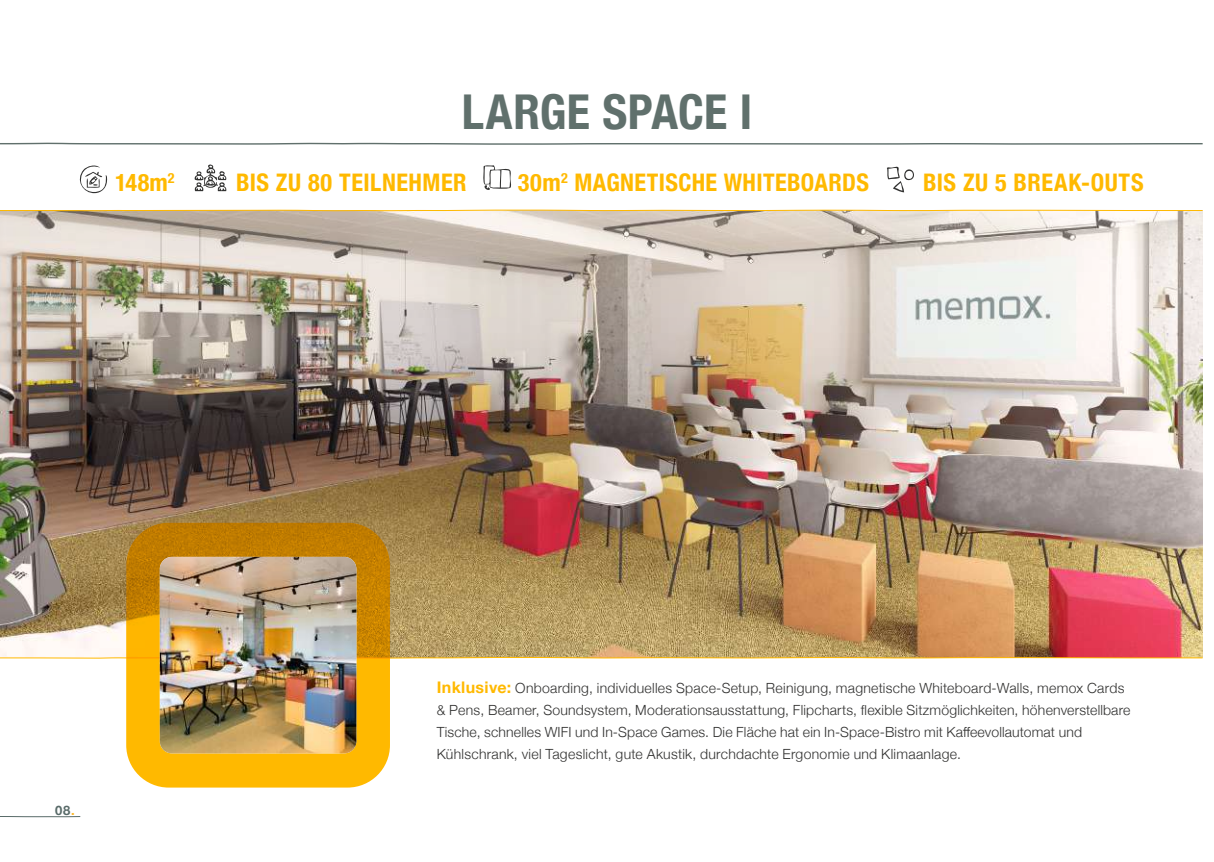
<style>
.page{position:relative;width:1214px;height:862px;background:#fff}
.page>*{position:absolute;margin:0;border:0;box-sizing:border-box;transform-origin:0 0}
.t1{font:700 condensed 48px "Helvetica Neue";letter-spacing:.005em;color:#60706c}
.t2{font:700 condensed 24.2px "Helvetica Neue";letter-spacing:.02em;color:#ffb900}
.t3{font:300 14px/22px "Helvetica Neue";letter-spacing:.015em;color:#313130}
.t4{font:700 13px "Helvetica Neue";color:#596b69}
.s1{color:#fcb728}
.s2{font-weight:700;font-size:16px;color:#ffb900}
</style>
<div class="page">
<svg style="left:0;top:142px;width:1203px;height:3px"></svg>
<img style="left:0;top:435px;width:1202px;height:222px">
<svg style="left:79px;top:165px;width:28px;height:29px"></svg>
<svg style="left:483px;top:165px;width:28px;height:25px"></svg>
<svg style="left:887px;top:166px;width:27px;height:26px"></svg>
<svg style="left:194px;top:164px;width:33px;height:27px"></svg>
<svg style="left:0;top:657px;width:1203px;height:2px;background:#f8cd6c"></svg>
<img style="left:0;top:212px;width:1202px;height:223px">
<svg style="left:0;top:209px;width:1203px;height:3px"></svg>
<svg style="left:0;top:816px;width:81px;height:1px"></svg>
<svg style="left:126px;top:523px;width:264px;height:264px;background:#e29d02"></svg>
<img style="left:160px;top:557px;width:196px;height:196px">
<h1 class="t1" style="left:462px;top:72px;width:292px">LARGE SPACE I</h1>
<h2 class="t2" style="left:115px;top:163px;width:61px">148m<sup>2</sup></h2>
<h2 class="t2" style="left:518px;top:163px;width:352px">30m<sup>2</sup> MAGNETISCHE WHITEBOARDS</h2>
<h2 class="t2" style="left:236px;top:163px;width:232px">BIS ZU 80 TEILNEHMER</h2>
<h2 class="t2" style="left:923px;top:163px;width:222px">BIS ZU 5 BREAK-OUTS</h2>
<p class="t4" style="left:55px;top:800px;width:21px">08<span class="s1">.</span></p>
<p class="t3" style="left:437px;top:676px;width:695px"><span class="s2">Inklusive:</span> Onboarding, individuelles Space-Setup, Reinigung, magnetische Whiteboard-Walls, memox Cards &amp; Pens, Beamer, Soundsystem, Moderationsausstattung, Flipcharts, flexible Sitzmöglichkeiten, höhenverstellbare Tische, schnelles WIFI und In-Space Games. Die Fläche hat ein In-Space-Bistro mit Kaffeevollautomat und Kühlschrank, viel Tageslicht, gute Akustik, durchdachte Ergonomie und Klimaanlage.</p>
</div>
